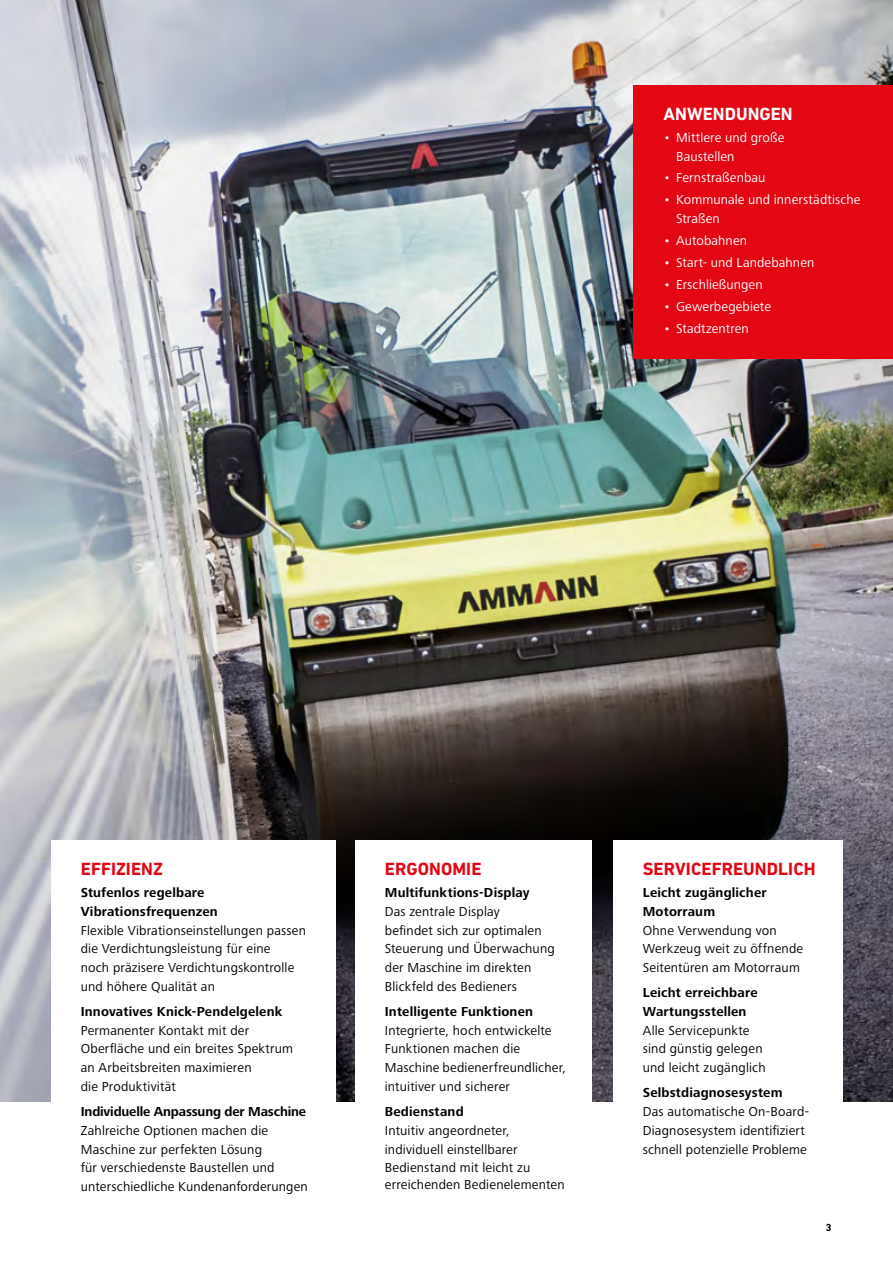
<style>
.page{position:relative;width:893px;height:1263px;background:#fff}
.page>*{position:absolute;margin:0;border:0;box-sizing:border-box;transform-origin:0 0}
.t1{font:700 18px "DIN Next LT Pro";letter-spacing:.005em;color:#e30613}
.t2{font:700 18px "DIN Next LT Pro";color:#fff}
.t3{font:13.5px/18.8px "Frutiger Next LTW1 G";letter-spacing:.015em;color:#000}
.t4{font:700 13.5px/18.8px "Frutiger Next LTW1 G";letter-spacing:.015em;color:#000}
.t5{font:13.5px/18.8px "Frutiger Next LTW1 G";letter-spacing:.01em;color:#fff}
.t6{font:700 13.5px "Frutiger Next LTW1 G";letter-spacing:-.01em;color:#000}
.t7{font:700 10.5px "DIN Next LT Pro";color:#000}
</style>
<div class="page">
<img style="left:0;top:0;width:893px;height:1101px">
<div style="left:634px;top:85px;width:259px;height:273px;background:#e30613"></div>
<div style="left:51px;top:840px;width:284px;height:376px;background:#fff"></div>
<div style="left:355px;top:840px;width:237px;height:374px;background:#fff"></div>
<div style="left:613px;top:840px;width:229px;height:374px;background:#fff"></div>
<h1 class="t2" style="left:663px;top:103px;width:131px">ANWENDUNGEN</h1>
<p class="t5" style="left:676px;top:128px;width:110px;text-indent:-13px">• Mittlere und große<br>Baustellen</p>
<p class="t5" style="left:663px;top:169px;width:104px">• Fernstraßenbau</p>
<p class="t5" style="left:676px;top:191px;width:186px;text-indent:-13px">• Kommunale und innerstädtische<br>Straßen</p>
<p class="t5" style="left:663px;top:232px;width:85px">• Autobahnen</p>
<p class="t5" style="left:663px;top:254px;width:153px">• Start- und Landebahnen</p>
<p class="t5" style="left:663px;top:275px;width:101px">• Erschließungen</p>
<p class="t5" style="left:663px;top:297px;width:109px">• Gewerbegebiete</p>
<p class="t5" style="left:663px;top:319px;width:87px">• Stadtzentren</p>
<h1 class="t1" style="left:81px;top:858px;width:84px">EFFIZIENZ</h1>
<p class="t4" style="left:81px;top:883px;width:138px">Stufenlos regelbare<br>Vibrationsfrequenzen</p>
<p class="t3" style="left:81px;top:921px;width:227px">Flexible Vibrationseinstellungen passen die Verdichtungsleistung für eine<br>noch präzisere Verdichtungskontrolle und höhere Qualität an</p>
<p class="t4" style="left:81px;top:1002px;width:203px">Innovatives Knick-Pendelgelenk</p>
<p class="t3" style="left:81px;top:1021px;width:214px">Permanenter Kontakt mit der<br>Oberfläche und ein breites Spektrum an Arbeitsbreiten maximieren<br>die Produktivität</p>
<p class="t6" style="left:81px;top:1104px;width:227px">Individuelle Anpassung der Maschine</p>
<p class="t3" style="left:81px;top:1121px;width:228px">Zahlreiche Optionen machen die Maschine zur perfekten Lösung<br>für verschiedenste Baustellen und unterschiedliche Kundenanforderungen</p>
<h1 class="t1" style="left:385px;top:858px;width:98px">ERGONOMIE</h1>
<p class="t4" style="left:385px;top:883px;width:146px">Multifunktions-Display</p>
<p class="t3" style="left:385px;top:902px;width:172px">Das zentrale Display<br>befindet sich zur optimalen<br>Steuerung und Überwachung der Maschine im direkten<br>Blickfeld des Bedieners</p>
<p class="t4" style="left:385px;top:1002px;width:150px">Intelligente Funktionen</p>
<p class="t3" style="left:385px;top:1021px;width:183px">Integrierte, hoch entwickelte<br>Funktionen machen die<br>Maschine bedienerfreundlicher, intuitiver und sicherer</p>
<p class="t4" style="left:385px;top:1102px;width:80px">Bedienstand</p>
<p class="t3" style="left:385px;top:1121px;width:147px">Intuitiv angeordneter, individuell einstellbarer<br>Bedienstand mit leicht zu</p>
<p class="t3" style="left:385px;top:1175px;width:181px">erreichenden Bedienelementen</p>
<h1 class="t1" style="left:643px;top:858px;width:174px">SERVICEFREUNDLICH</h1>
<p class="t4" style="left:643px;top:883px;width:125px">Leicht zugänglicher<br>Motorraum</p>
<p class="t3" style="left:643px;top:921px;width:162px">Ohne Verwendung von<br>Werkzeug weit zu öffnende<br>Seitentüren am Motorraum</p>
<p class="t4" style="left:643px;top:984px;width:116px">Leicht erreichbare<br>Wartungsstellen</p>
<p class="t3" style="left:643px;top:1021px;width:124px">Alle Servicepunkte sind günstig gelegen und leicht zugänglich</p>
<p class="t4" style="left:643px;top:1084px;width:141px">Selbstdiagnosesystem</p>
<p class="t3" style="left:643px;top:1102px;width:168px">Das automatische On-Board-<br>Diagnosesystem identifiziert schnell potenzielle Probleme</p>
<p class="t7" style="left:826px;top:1221px;width:7px">3</p>
</div>
